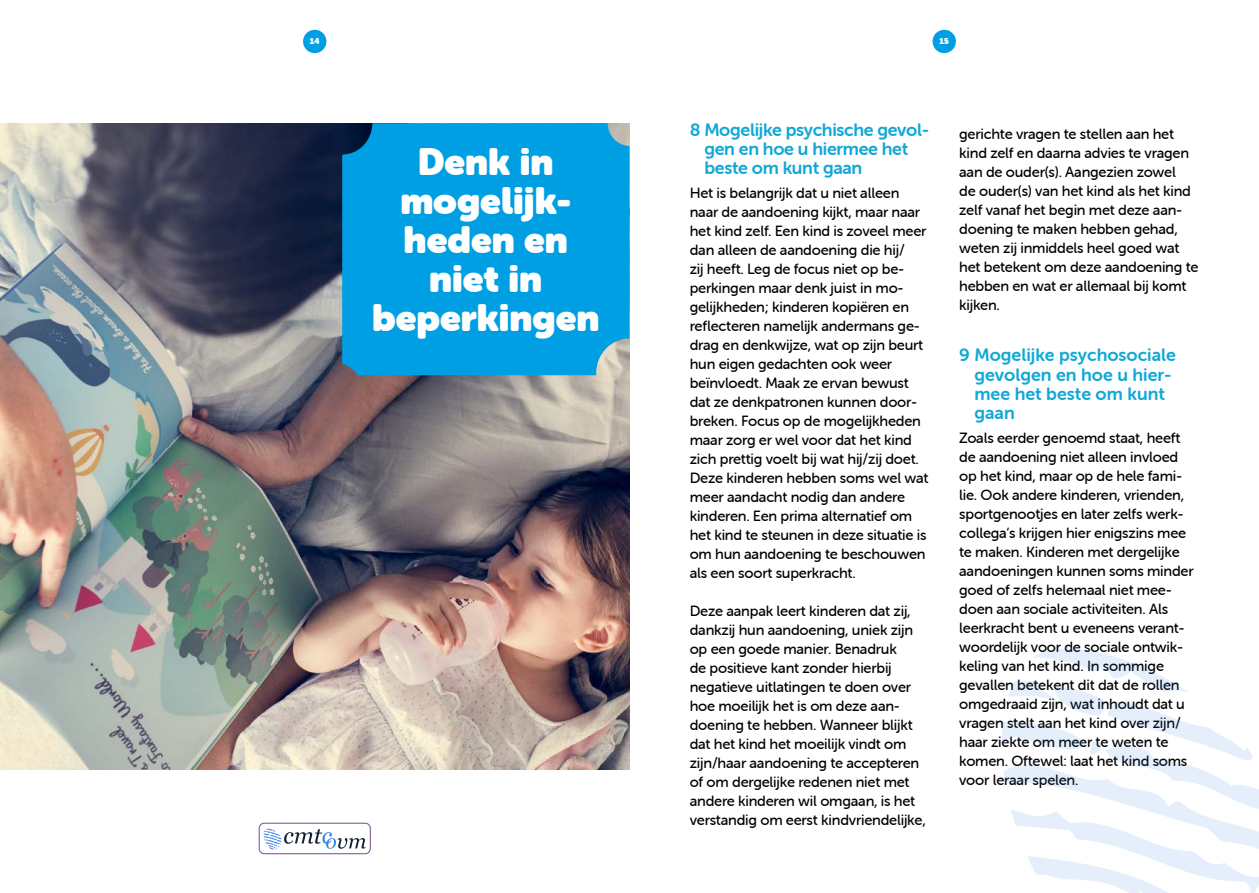
<style>
.page{position:relative;width:1259px;height:893px;background:#fff}
.page>*{position:absolute;margin:0;border:0;box-sizing:border-box;transform-origin:0 0}
.t1{font:37.5px/39px "Museo Sans Rounded";color:#fff;text-align:center}
.t2{font:18px/19px "Museo Sans Rounded 700";letter-spacing:-.005em;color:#10a8d6}
.t3{font:14.85px/19px "Museo Sans Rounded 500";letter-spacing:-.015em;color:#000}
.t4{font:8.4px "Museo Sans Rounded";color:#fff}
</style>
<div class="page">
<div style="left:303px;top:30px;width:23px;height:23px;background:#009fe3;border-radius:50%"></div>
<div style="left:932px;top:30px;width:24px;height:23px;background:#009fe3;border-radius:50%"></div>
<img style="left:0;top:123px;width:629px;height:647px">
<div style="left:342px;top:123px;width:287px;height:252px;background:#009fe3"></div>
<svg style="left:1002px;top:648px;width:257px;height:245px"></svg>
<div style="left:259px;top:823px;width:111px;height:31px;border:1px solid #6e4e8b;border-radius:5px"></div>
<svg style="left:264px;top:828px;width:102px;height:21px"></svg>
<p class="t4" style="left:310px;top:36px;width:11px">14</p>
<p class="t4" style="left:939px;top:36px;width:11px">15</p>
<h1 class="t1" style="left:372px;top:143px;width:229px">Denk in mogelijk&shy;heden en niet in beperkingen</h1>
<p class="t2" style="left:704px;top:120px;width:226px;text-indent:-15px">8 Mogelijke psychische gevol&shy;gen en hoe u hiermee het beste om kunt gaan</p>
<p class="t3" style="left:689px;top:183px;width:240px">Het is belangrijk dat u niet alleen naar de aandoening kijkt, maar naar het kind zelf. Een kind is zoveel meer dan alleen de aandoening die hij/<br>zij heeft. Leg de focus niet op be&shy;perkingen maar denk juist in mo&shy;gelijkheden; kinderen kopiëren en reflecteren namelijk andermans ge&shy;drag en denkwijze, wat op zijn beurt hun eigen gedachten ook weer beïnvloedt. Maak ze ervan bewust dat ze denkpatronen kunnen door&shy;breken. Focus op de mogelijkheden maar zorg er wel voor dat het kind zich prettig voelt bij wat hij/zij doet.<br>Deze kinderen hebben soms wel wat meer aandacht nodig dan andere kinderen. Een prima alternatief om het kind te steunen in deze situatie is om hun aandoening te beschouwen als een soort superkracht.</p>
<p class="t3" style="left:689px;top:602px;width:238px">Deze aanpak leert kinderen dat zij, dankzij hun aandoening, uniek zijn op een goede manier. Benadruk<br>de positieve kant zonder hierbij negatieve uitlatingen te doen over hoe moeilijk het is om deze aan&shy;doening te hebben. Wanneer blijkt dat het kind het moeilijk vindt om zijn/haar aandoening te accepteren of om dergelijke redenen niet met andere kinderen wil omgaan, is het verstandig om eerst kindvriendelijke,</p>
<p class="t3" style="left:959px;top:124px;width:241px">gerichte vragen te stellen aan het kind zelf en daarna advies te vragen aan de ouder(s). Aangezien zowel<br>de ouder(s) van het kind als het kind zelf vanaf het begin met deze aan&shy;doening te maken hebben gehad, weten zij inmiddels heel goed wat het betekent om deze aandoening te hebben en wat er allemaal bij komt kijken.</p>
<p class="t2" style="left:974px;top:346px;width:203px;text-indent:-15px">9 Mogelijke psychosociale gevolgen en hoe u hier&shy;mee het beste om kunt gaan</p>
<p class="t3" style="left:959px;top:428px;width:236px">Zoals eerder genoemd staat, heeft de aandoening niet alleen invloed op het kind, maar op de hele fami&shy;lie. Ook andere kinderen, vrienden, sportgenootjes en later zelfs werk&shy;collega’s krijgen hier enigszins mee te maken. Kinderen met dergelijke aandoeningen kunnen soms minder goed of zelfs helemaal niet mee&shy;doen aan sociale activiteiten. Als leerkracht bent u eveneens verant&shy;woordelijk voor de sociale ontwik&shy;keling van het kind. In sommige gevallen betekent dit dat de rollen omgedraaid zijn, wat inhoudt dat u vragen stelt aan het kind over zijn/ haar ziekte om meer te weten te komen. Oftewel: laat het kind soms voor leraar spelen.</p>
</div>
